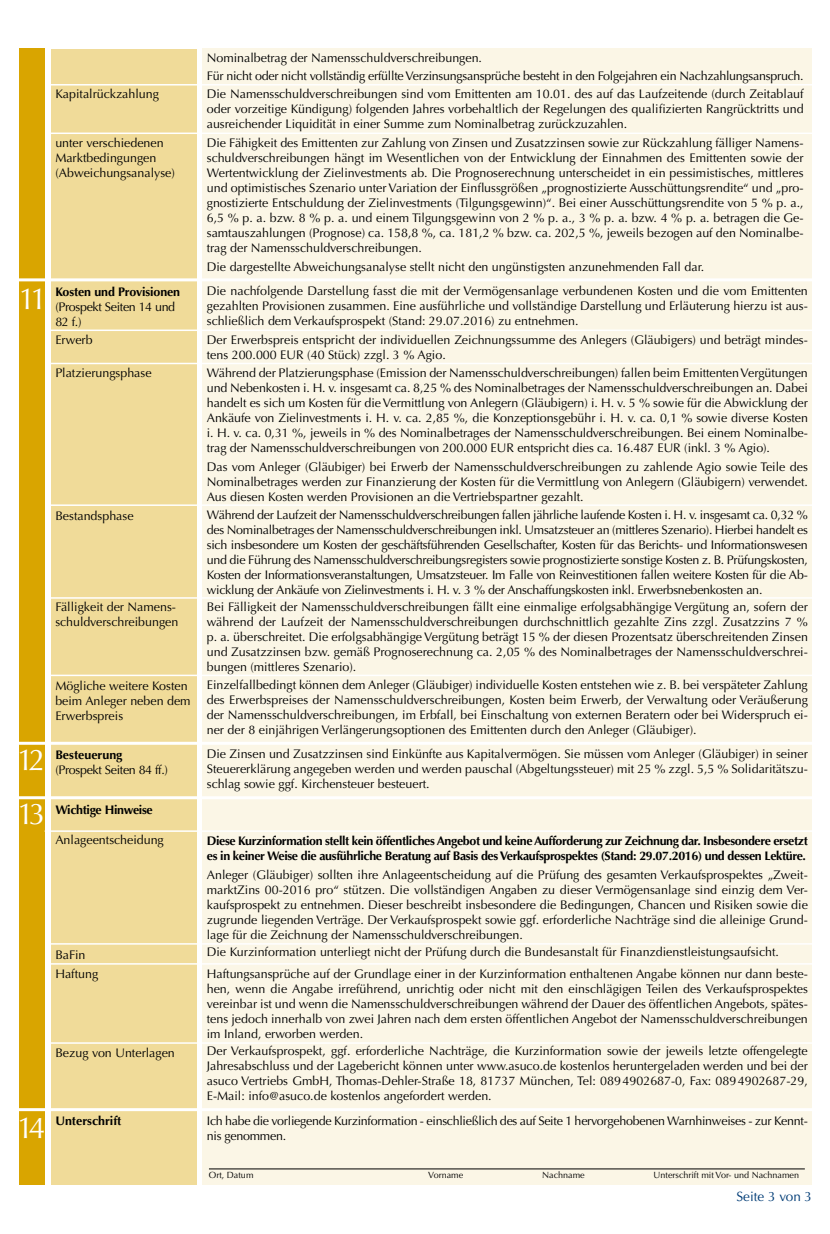
<style>
.page{position:relative;width:830px;height:1234px;background:#fff}
.page>*{position:absolute;margin:0;border:0;box-sizing:border-box;transform-origin:0 0}
.t1{font:30px "Optima LT Std";letter-spacing:-.17em;color:#fff}
.t2{font:13.5px "Optima LT Std";color:#003c76}
.t3{font:12.45px/15px "Optima LT Std";color:#000}
.t4{font:700 12.45px/15px "Optima LT Std";letter-spacing:-.03em;color:#000}
.t5{font:12.45px/15px "Optima LT Std";letter-spacing:-.02em;color:#000}
.t6{font:12.45px/15px "Optima LT Std";letter-spacing:-.025em;color:#000}
.t7{font:700 12.45px "Optima LT Std";color:#000}
.t8{font:700 12.45px "Optima LT Std";letter-spacing:-.01em;color:#000}
.t9{font:9px "Optima LT Std";color:#000}
</style>
<div class="page">
<div style="left:51px;top:49px;width:145px;height:1135px;background:#f0db99"></div>
<div style="left:19px;top:49px;width:26px;height:1135px;background:#d9a500"></div>
<div style="left:202px;top:49px;width:609px;height:1135px;background:#fbf6e6"></div>
<hr style="left:209px;top:1168px;width:595px;height:1px;background:#000">
<hr style="left:48px;top:84px;width:781px;height:1px;background:#fff">
<hr style="left:48px;top:132px;width:781px;height:2px;background:#fff">
<hr style="left:17px;top:278px;width:807px;height:3px;background:#fff">
<hr style="left:48px;top:329px;width:781px;height:2px;background:#fff">
<hr style="left:48px;top:362px;width:781px;height:2px;background:#fff">
<hr style="left:48px;top:504px;width:781px;height:2px;background:#fff">
<hr style="left:48px;top:597px;width:781px;height:1px;background:#fff">
<hr style="left:48px;top:674px;width:781px;height:2px;background:#fff">
<hr style="left:14px;top:741px;width:807px;height:3px;background:#fff">
<hr style="left:14px;top:796px;width:807px;height:3px;background:#fff">
<hr style="left:45px;top:830px;width:784px;height:1px;background:#fff">
<hr style="left:47px;top:942px;width:782px;height:2px;background:#fff">
<hr style="left:47px;top:962px;width:782px;height:2px;background:#fff">
<hr style="left:47px;top:1042px;width:782px;height:1px;background:#fff">
<hr style="left:11px;top:1107px;width:808px;height:3px;background:#fff">
<p class="t3" style="left:55px;top:86px;width:105px">Kapitalrückzahlung</p>
<p class="t3" style="left:55px;top:135px;width:121px">unter verschiedenen<br>Marktbedingungen (Abweichungsanalyse)</p>
<h1 class="t1" style="left:19px;top:281px;width:30px">11</h1>
<p class="t8" style="left:55px;top:285px;width:126px">Kosten und Provisionen</p>
<p class="t6" style="left:55px;top:300px;width:121px">(Prospekt Seiten 14 und<br>82 f.)</p>
<p class="t3" style="left:55px;top:332px;width:39px">Erwerb</p>
<p class="t3" style="left:55px;top:365px;width:98px">Platzierungsphase</p>
<p class="t3" style="left:55px;top:508px;width:80px">Bestandsphase</p>
<p class="t3" style="left:55px;top:599px;width:124px">Fälligkeit der Namens&shy;schuldverschreibungen</p>
<h1 class="t1" style="left:17px;top:742px;width:30px">12</h1>
<h1 class="t1" style="left:18px;top:796px;width:30px">13</h1>
<p class="t3" style="left:55px;top:678px;width:137px">Mögliche weitere Kosten beim Anleger neben dem<br>Erwerbspreis</p>
<p class="t7" style="left:55px;top:747px;width:69px">Besteuerung</p>
<p class="t6" style="left:55px;top:761px;width:114px">(Prospekt Seiten 84 ff.)</p>
<p class="t4" style="left:55px;top:802px;width:99px">Wichtige Hinweise</p>
<p class="t3" style="left:55px;top:832px;width:110px">Anlageentscheidung</p>
<p class="t3" style="left:55px;top:945px;width:44px;line-height:19.2px">BaFin<br>Haftung</p>
<p class="t3" style="left:55px;top:1045px;width:121px">Bezug von Unterlagen</p>
<h1 class="t1" style="left:17px;top:1110px;width:30px">14</h1>
<p class="t7" style="left:55px;top:1113px;width:68px">Unterschrift</p>
<p class="t3" style="left:207px;top:49px;width:598px;line-height:17.7px">Nominalbetrag der Namensschuldverschreibungen.<br>Für nicht oder nicht vollständig erfüllte Verzinsungsansprüche besteht in den Folgejahren ein Nachzahlungsanspruch.<br>Die Namensschuldverschreibungen sind vom Emittenten am 10.01. des auf das Laufzeitende (durch Zeitablauf</p>
<p class="t3" style="left:207px;top:101px;width:598px">oder vorzeitige Kündigung) folgenden Jahres vorbehaltlich der Regelungen des qualifizierten Rangrücktritts und ausreichender Liquidität in einer Summe zum Nominalbetrag zurückzuzahlen.</p>
<p class="t3" style="left:207px;top:135px;width:598px;text-align:justify">Die Fähigkeit des Emittenten zur Zahlung von Zinsen und Zusatzzinsen sowie zur Rückzahlung fälliger Namens&shy;schuldverschreibungen hängt im Wesentlichen von der Entwicklung der Einnahmen des Emittenten sowie der Wertentwicklung der Zielinvestments ab. Die Prognoserechnung unterscheidet in ein pessimistisches, mittleres und optimistisches Szenario unter Variation der Einflussgrößen „prognostizierte Ausschüttungsrendite“ und „pro&shy;gnostizierte Entschuldung der Zielinvestments (Tilgungsgewinn)“. Bei einer Ausschüttungsrendite von 5 % p. a., 6,5 % p. a. bzw. 8 % p. a. und einem Tilgungsgewinn von 2 % p. a., 3 % p. a. bzw. 4 % p. a. betragen die Ge&shy;samtauszahlungen (Prognose) ca. 158,8 %, ca. 181,2 % bzw. ca. 202,5 %, jeweils bezogen auf den Nominalbe&shy;trag der Namensschuldverschreibungen.</p>
<p class="t3" style="left:207px;top:254px;width:602px;line-height:24.8px">Die dargestellte Abweichungsanalyse stellt nicht den ungünstigsten anzunehmenden Fall dar.<br>Die nachfolgende Darstellung fasst die mit der Vermögensanlage verbundenen Kosten und die vom Emittenten</p>
<p class="t3" style="left:207px;top:299px;width:602px">gezahlten Provisionen zusammen. Eine ausführliche und vollständige Darstellung und Erläuterung hierzu ist aus&shy;schließlich dem Verkaufsprospekt (Stand: 29.07.2016) zu entnehmen.</p>
<p class="t3" style="left:207px;top:332px;width:602px">Der Erwerbspreis entspricht der individuellen Zeichnungssumme des Anlegers (Gläubigers) und beträgt mindes&shy;tens 200.000 EUR (40 Stück) zzgl. 3 % Agio.</p>
<p class="t3" style="left:207px;top:365px;width:602px;text-align:justify">Während der Platzierungsphase (Emission der Namensschuldverschreibungen) fallen beim Emittenten Vergütungen und Nebenkosten i. H. v. insgesamt ca. 8,25 % des Nominalbetrages der Namensschuldverschreibungen an. Dabei handelt es sich um Kosten für die Vermittlung von Anlegern (Gläubigern) i. H. v. 5 % sowie für die Abwicklung der Ankäufe von Zielinvestments i. H. v. ca. 2,85 %, die Konzeptionsgebühr i. H. v. ca. 0,1 % sowie diverse Kosten i. H. v. ca. 0,31 %, jeweils in % des Nominalbetrages der Namensschuldverschreibungen. Bei einem Nominalbe&shy;trag der Namensschuldverschreibungen von 200.000 EUR entspricht dies ca. 16.487 EUR (inkl. 3 % Agio).</p>
<p class="t3" style="left:207px;top:459px;width:602px;text-align:justify">Das vom Anleger (Gläubiger) bei Erwerb der Namensschuldverschreibungen zu zahlende Agio sowie Teile des Nominalbetrages werden zur Finanzierung der Kosten für die Vermittlung von Anlegern (Gläubigern) verwendet.<br>Aus diesen Kosten werden Provisionen an die Vertriebspartner gezahlt.</p>
<p class="t3" style="left:207px;top:507px;width:602px;text-align:justify">Während der Laufzeit der Namensschuldverschreibungen fallen jährliche laufende Kosten i. H. v. insgesamt ca. 0,32 % des Nominalbetrages der Namensschuldverschreibungen inkl. Umsatzsteuer an (mittleres Szenario). Hierbei handelt es sich insbesondere um Kosten der geschäftsführenden Gesellschafter, Kosten für das Berichts- und Informationswesen und die Führung des Namensschuldverschreibungsregisters sowie prognostizierte sonstige Kosten z. B. Prüfungskosten, Kosten der Informationsveranstaltungen, Umsatzsteuer. Im Falle von Reinvestitionen fallen weitere Kosten für die Ab&shy;wicklung der Ankäufe von Zielinvestments i. H. v. 3 % der Anschaffungskosten inkl. Erwerbsnebenkosten an.</p>
<p class="t3" style="left:207px;top:599px;width:602px;text-align:justify">Bei Fälligkeit der Namensschuldverschreibungen fällt eine einmalige erfolgsabhängige Vergütung an, sofern der während der Laufzeit der Namensschuldverschreibungen durchschnittlich gezahlte Zins zzgl. Zusatzzins 7 % p. a. überschreitet. Die erfolgsabhängige Vergütung beträgt 15 % der diesen Prozentsatz überschreitenden Zinsen und Zusatzzinsen bzw. gemäß Prognoserechnung ca. 2,05 % des Nominalbetrages der Namensschuldverschrei&shy;bungen (mittleres Szenario).</p>
<p class="t3" style="left:207px;top:677px;width:602px;text-align:justify">Einzelfallbedingt können dem Anleger (Gläubiger) individuelle Kosten entstehen wie z. B. bei verspäteter Zahlung des Erwerbspreises der Namensschuldverschreibungen, Kosten beim Erwerb, der Verwaltung oder Veräußerung der Namensschuldverschreibungen, im Erbfall, bei Einschaltung von externen Beratern oder bei Widerspruch ei&shy;ner der 8 einjährigen Verlängerungsoptionen des Emittenten durch den Anleger (Gläubiger).</p>
<p class="t3" style="left:207px;top:746px;width:602px;text-align:justify">Die Zinsen und Zusatzzinsen sind Einkünfte aus Kapitalvermögen. Sie müssen vom Anleger (Gläubiger) in seiner Steuererklärung angegeben werden und werden pauschal (Abgeltungssteuer) mit 25 % zzgl. 5,5 % Solidaritätszu&shy;schlag sowie ggf. Kirchensteuer besteuert.</p>
<p class="t4" style="left:207px;top:833px;width:602px">Diese Kurzinformation stellt kein öffentliches Angebot und keine Aufforderung zur Zeichnung dar. Insbesondere ersetzt es in keiner Weise die ausführliche Beratung auf Basis des Verkaufsprospektes (Stand: 29.07.2016) und dessen Lektüre.</p>
<p class="t3" style="left:207px;top:867px;width:602px;text-align:justify">Anleger (Gläubiger) sollten ihre Anlageentscheidung auf die Prüfung des gesamten Verkaufsprospektes „Zweit&shy;marktZins 00-2016 pro“ stützen. Die vollständigen Angaben zu dieser Vermögensanlage sind einzig dem Ver&shy;kaufsprospekt zu entnehmen. Dieser beschreibt insbesondere die Bedingungen, Chancen und Risiken sowie die zugrunde liegenden Verträge. Der Verkaufsprospekt sowie ggf. erforderliche Nachträge sind die alleinige Grund&shy;lage für die Zeichnung der Namensschuldverschreibungen.</p>
<p class="t3" style="left:207px;top:941px;width:602px;line-height:21.8px">Die Kurzinformation unterliegt nicht der Prüfung durch die Bundesanstalt für Finanzdienstleistungsaufsicht.<br>Haftungsansprüche auf der Grundlage einer in der Kurzinformation enthaltenen Angabe können nur dann beste-</p>
<p class="t3" style="left:207px;top:981px;width:602px;text-align:justify">hen, wenn die Angabe irreführend, unrichtig oder nicht mit den einschlägigen Teilen des Verkaufsprospektes vereinbar ist und wenn die Namensschuldverschreibungen während der Dauer des öffentlichen Angebots, spätes&shy;tens jedoch innerhalb von zwei Jahren nach dem ersten öffentlichen Angebot der Namensschuldverschreibungen im Inland, erworben werden.</p>
<p class="t3" style="left:207px;top:1043px;width:602px;text-align:justify">Der Verkaufsprospekt, ggf. erforderliche Nachträge, die Kurzinformation sowie der jeweils letzte offengelegte Jahresabschluss und der Lagebericht können unter www.asuco.de kostenlos heruntergeladen werden und bei der asuco Vertriebs GmbH, Thomas-Dehler-Straße 18, 81737 München, Tel: 0894902687-0, Fax: 0894902687-29, E-Mail: info@asuco.de kostenlos angefordert werden.</p>
<p class="t5" style="left:207px;top:1113px;width:602px">Ich habe die vorliegende Kurzinformation - einschließlich des auf Seite 1 hervorgehobenen Warnhinweises - zur Kennt&shy;nis genommen.</p>
<p class="t9" style="left:209px;top:1168px;width:46px">Ort, Datum</p>
<p class="t9" style="left:428px;top:1168px;width:37px">Vorname</p>
<p class="t9" style="left:542px;top:1168px;width:44px">Nachname</p>
<p class="t9" style="left:653px;top:1168px;width:147px">Unterschrift mit Vor- und Nachnamen</p>
<p class="t2" style="left:736px;top:1188px;width:77px">Seite 3 von 3</p>
</div>
